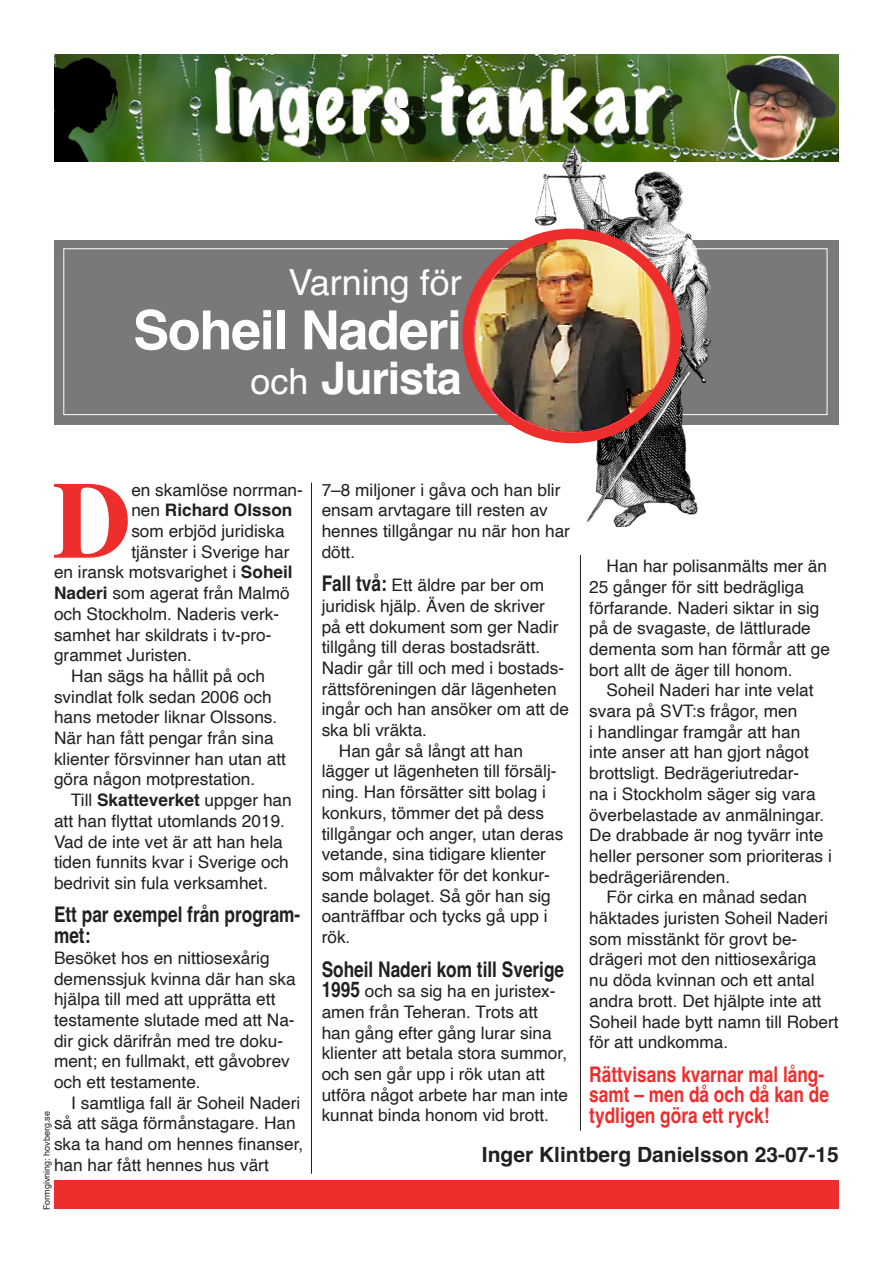
<style>
.page{position:relative;width:893px;height:1263px;background:#fff}
.page>*{position:absolute;margin:0;border:0;box-sizing:border-box;transform-origin:0 0}
.t1{font:700 109.2px "Times";color:#ee2d2d}
.t2{font:700 54px "Helvetica";letter-spacing:-.025em;color:#fff}
.t3{font:700 45px "Helvetica";letter-spacing:-.025em;color:#fff}
.t4{font:36px "Helvetica";color:#fff}
.t5{font:700 21.6px/20.7px "Helvetica";color:#ee2d2d;scale:.8 1}
.t6{font:700 21.6px/20.7px "Helvetica";color:#231f20;scale:.8 1}
.t7{font:700 21px "Helvetica";color:#231f20}
.t8{font:17.25px/20.7px "Helvetica";color:#231f20}
.t9{font:700 17.25px "Helvetica";color:#231f20}
.t10{font:9px "Helvetica";color:#231f20}
.s1{font-weight:400;font-size:36px}
.s2{font-weight:400}
.s3{font-weight:700}
.s4{font-weight:700;font-size:21.6px}
</style>
<div class="page">
<div style="left:54px;top:240px;width:785px;height:185px;background:#7b7879"></div>
<div style="left:63px;top:248px;width:764px;height:167px;border:1px solid #fff"></div>
<img style="left:54px;top:54px;width:785px;height:108px">
<div style="left:54px;top:1180px;width:785px;height:29px;background:#ee2d2d"></div>
<img style="left:525px;top:137px;width:195px;height:389px">
<img style="left:452px;top:219px;width:237px;height:237px">
<hr style="left:311px;top:483px;width:1px;height:691px;background:#231f20">
<div style="left:462px;top:229px;width:219px;height:214px;border:10px solid #ee2d2d;border-radius:50%"></div>
<hr style="left:580px;top:555px;width:1px;height:576px;background:#231f20">
<p class="t4" style="left:289px;top:255px;width:175px">Varning för</p>
<p class="t2" style="left:133px;top:297px;width:330px">Soheil Naderi</p>
<p class="t3" style="left:251px;top:351px;width:213px"><span class="s1">och</span> Jurista</p>
<p class="t1" style="left:53px;top:416px;width:80px">D</p>
<p class="t8" style="left:131px;top:480px;width:173px">en skamlöse norrman-</p>
<p class="t9" style="left:131px;top:500px;width:163px"><span class="s2">nen</span> Richard Olsson</p>
<p class="t8" style="left:131px;top:521px;width:155px">som erbjöd juridiska</p>
<p class="t8" style="left:131px;top:542px;width:160px">tjänster i Sverige har</p>
<p class="t8" style="left:54px;top:562px;width:240px">en iransk motsvarighet i <span class="s3">Soheil</span></p>
<p class="t8" style="left:54px;top:583px;width:237px"><span class="s3">Naderi</span> som agerat från Malmö</p>
<p class="t8" style="left:54px;top:604px;width:227px">och Stockholm. Naderis verk-</p>
<p class="t8" style="left:54px;top:625px;width:219px">samhet har skildrats i tv-pro-</p>
<p class="t8" style="left:54px;top:645px;width:140px">grammet Juristen.</p>
<p class="t8" style="left:54px;top:666px;width:234px;text-indent:17px">Han sägs ha hållit på och svindlat folk sedan 2006 och hans metoder liknar Olssons.<br>När han fått pengar från sina klienter försvinner han utan att göra någon motprestation.</p>
<p class="t8" style="left:54px;top:790px;width:239px;text-indent:17px">Till <span class="s3">Skatteverket</span> uppger han att han flyttat utomlands 2019.<br>Vad de inte vet är att han hela tiden funnits kvar i Sverige och bedrivit sin fula verksamhet.</p>
<p class="t6" style="left:54px;top:907px;width:309px">Ett par exempel från program&shy;met:</p>
<p class="t8" style="left:54px;top:948px;width:243px">Besöket hos en nittiosexårig demenssjuk kvinna där han ska hjälpa till med att upprätta ett testamente slutade med att Na&shy;dir gick därifrån med tre doku&shy;ment; en fullmakt, ett gåvobrev och ett testamente.</p>
<p class="t8" style="left:54px;top:1093px;width:251px;text-indent:17px">I samtliga fall är Soheil Naderi så att säga förmånstagare. Han ska ta hand om hennes finanser, han har fått hennes hus värt</p>
<p class="t10" style="left:40px;top:1210px;width:101px;rotate:-90deg">Formgivning: hovberg.se</p>
<p class="t8" style="left:322px;top:480px;width:250px">7–8 miljoner i gåva och han blir ensam arvtagare till resten av hennes tillgångar nu när hon har dött.</p>
<p class="t8" style="left:322px;top:575px;width:249px"><span class="s4">Fall två:</span> Ett äldre par ber om juridisk hjälp. Även de skriver<br>på ett dokument som ger Nadir tillgång till deras bostadsrätt.<br>Nadir går till och med i bostads&shy;rättsföreningen där lägenheten ingår och han ansöker om att de ska bli vräkta.</p>
<p class="t8" style="left:322px;top:741px;width:243px;text-indent:17px">Han går så långt att han lägger ut lägenheten till försälj&shy;ning. Han försätter sitt bolag i konkurs, tömmer det på dess tillgångar och anger, utan deras vetande, sina tidigare klienter som målvakter för det konkur&shy;sande bolaget. Så gör han sig oanträffbar och tycks gå upp i rök.</p>
<p class="t6" style="left:322px;top:961px;width:305px">Soheil Naderi kom till Sverige</p>
<p class="t8" style="left:322px;top:981px;width:248px"><span class="s4">1995</span> och sa sig ha en juristex&shy;amen från Teheran. Trots att han gång efter gång lurar sina klienter att betala stora summor, och sen går upp i rök utan att utföra något arbete har man inte kunnat binda honom vid brott.</p>
<p class="t8" style="left:589px;top:556px;width:242px;text-indent:17px">Han har polisanmälts mer än<br>25 gånger för sitt bedrägliga förfarande. Naderi siktar in sig på de svagaste, de lättlurade dementa som han förmår att ge bort allt de äger till honom.</p>
<p class="t8" style="left:589px;top:680px;width:244px;text-indent:17px">Soheil Naderi har inte velat svara på SVT:s frågor, men<br>i handlingar framgår att han inte anser att han gjort något brottsligt. Bedrägeriutredar-<br>na i Stockholm säger sig vara överbelastade av anmälningar.<br>De drabbade är nog tyvärr inte heller personer som prioriteras i bedrägeriärenden.</p>
<p class="t8" style="left:589px;top:887px;width:251px;text-indent:17px">För cirka en månad sedan häktades juristen Soheil Naderi som misstänkt för grovt be&shy;drägeri mot den nittiosexåriga nu döda kvinnan och ett antal andra brott. Det hjälpte inte att<br>Soheil hade bytt namn till Robert för att undkomma.</p>
<p class="t5" style="left:589px;top:1066px;width:301px">Rättvisans kvarnar mal lång&shy;samt – men då och då kan de tydligen göra ett ryck!</p>
<p class="t7" style="left:482px;top:1141px;width:359px">Inger Klintberg Danielsson 23-07-15</p>
</div>
